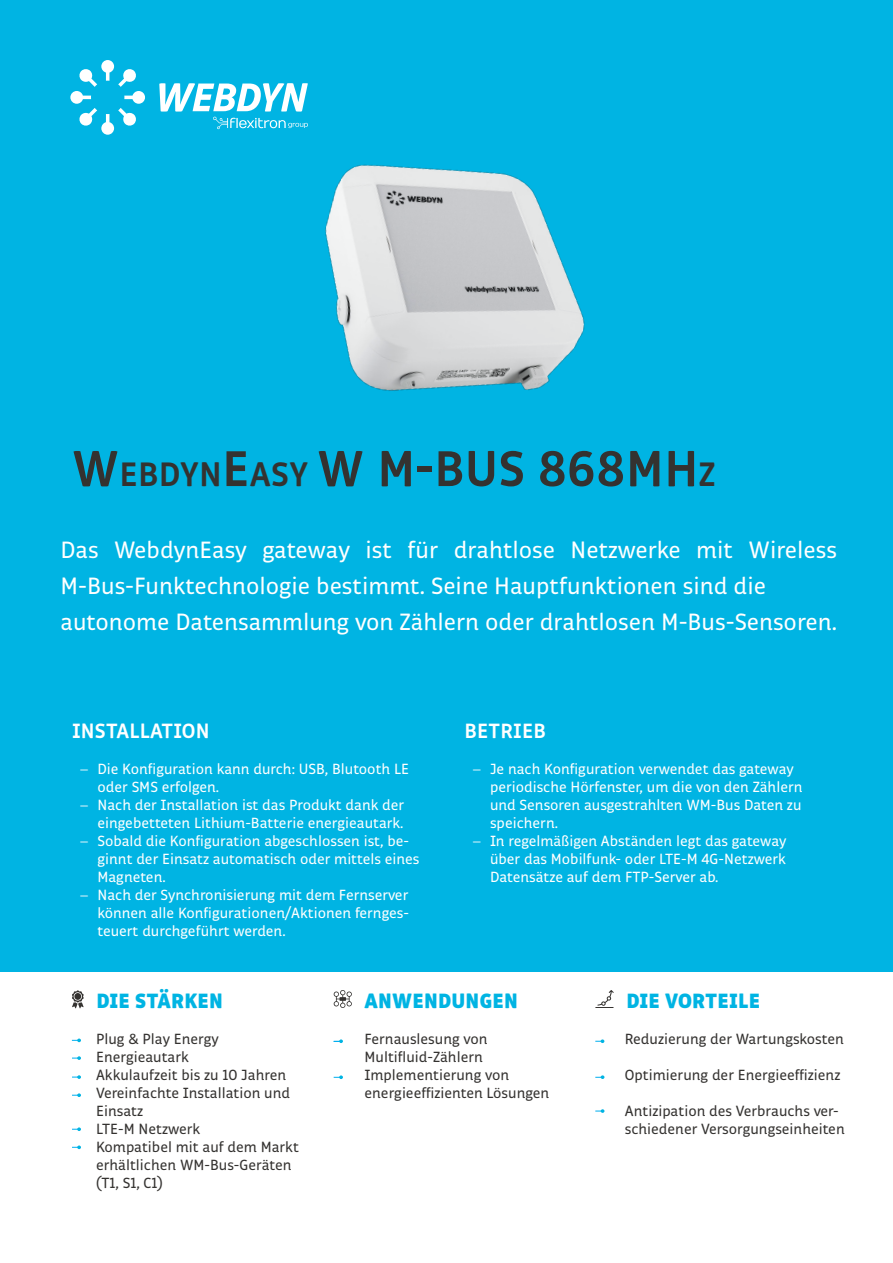
<style>
.page{position:relative;width:893px;height:1263px;background:#fff}
.page>*{position:absolute;margin:0;border:0;box-sizing:border-box;transform-origin:0 0}
.t1{font:700 51px "Respublika FY";letter-spacing:.005em;color:#343230}
.t2{font:24px/36px "Respublika FY";color:#fff}
.t3{font:900 21px "Respublika FY";letter-spacing:.01em;color:#00b4e3}
.t4{font:700 21px "Respublika FY";letter-spacing:.01em;color:#fff}
.t5{font:15px/18px "Respublika FY";color:#fff}
.Liste_1_-_Gris{font:15px/18px "Respublika FY";color:#343230}
.s1{font-size:34.5px}
.s2{font-family:"Adobe Caslon Pro"}
</style>
<div class="page">
<svg style="left:595px;top:990px;width:19px;height:18px"></svg>
<svg style="left:334px;top:990px;width:18px;height:18px"></svg>
<svg style="left:72px;top:990px;width:12px;height:18px"></svg>
<div style="left:74px;top:993px;width:7px;height:7px;background:#343230;border-radius:50%"></div>
<div style="left:0;top:0;width:893px;height:972px;background:#00b4e3"></div>
<svg style="left:595px;top:1039px;width:9px;height:4px"></svg>
<svg style="left:595px;top:1109px;width:9px;height:4px"></svg>
<svg style="left:595px;top:1075px;width:9px;height:4px"></svg>
<svg style="left:334px;top:1039px;width:9px;height:4px"></svg>
<svg style="left:334px;top:1075px;width:9px;height:4px"></svg>
<svg style="left:72px;top:1038px;width:9px;height:4px"></svg>
<svg style="left:72px;top:1075px;width:9px;height:4px"></svg>
<svg style="left:72px;top:1093px;width:9px;height:4px"></svg>
<svg style="left:72px;top:1056px;width:9px;height:4px"></svg>
<svg style="left:72px;top:1127px;width:9px;height:4px"></svg>
<svg style="left:72px;top:1145px;width:9px;height:4px"></svg>
<img style="left:325px;top:164px;width:260px;height:227px">
<svg style="left:70px;top:60px;width:75px;height:75px"></svg>
<svg style="left:159px;top:83px;width:149px;height:46px"></svg>
<p class="t1" style="left:72px;top:437px;width:645px">W<span class="s1">EBDYN</span>E<span class="s1">ASY</span> W M-BUS 868MH<span class="s1">Z</span></p>
<p class="t2" style="left:61px;top:533px;width:778px">Das WebdynEasy gateway ist für drahtlose Netzwerke mit Wireless<br>M-Bus-Funktechnologie bestimmt. Seine Hauptfunktionen sind die</p>
<p class="t2" style="left:61px;top:605px;width:778px">autonome Datensammlung von Zählern oder drahtlosen M-Bus-Sensoren.</p>
<p class="t4" style="left:72px;top:718px;width:139px">INSTALLATION</p>
<p class="t5" style="left:98px;top:761px;width:313px;text-indent:-17px"><span class="s2">–</span> Die Konfiguration kann durch: USB, Blutooth LE oder SMS erfolgen.</p>
<p class="t5" style="left:81px;top:797px;width:325px;text-align:right"><span class="s2">–</span> Nach der Installation ist das Produkt dank der eingebetteten Lithium-Batterie energieautark.</p>
<p class="t5" style="left:98px;top:833px;width:323px;text-indent:-17px"><span class="s2">–</span> Sobald die Konfiguration abgeschlossen ist, be&shy;ginnt der Einsatz automatisch oder mittels eines<br>Magneten.</p>
<p class="t5" style="left:98px;top:887px;width:313px;text-align:justify;text-indent:-17px"><span class="s2">–</span> Nach der Synchronisierung mit dem Fernserver können alle Konfigurationen/Aktionen fernges&shy;teuert durchgeführt werden.</p>
<p class="t4" style="left:464px;top:718px;width:83px">BETRIEB</p>
<p class="t5" style="left:490px;top:761px;width:314px;text-indent:-17px"><span class="s2">–</span> Je nach Konfiguration verwendet das gateway periodische Hörfenster, um die von den Zählern und Sensoren ausgestrahlten WM-Bus Daten zu speichern.</p>
<p class="t5" style="left:490px;top:833px;width:298px;text-align:justify;text-indent:-17px"><span class="s2">–</span> In regelmäßigen Abständen legt das gateway über das Mobilfunk- oder LTE-M 4G-Netzwerk Datensätze auf dem FTP-Server ab.</p>
<p class="t3" style="left:96px;top:987px;width:128px">DIE STÄRKEN</p>
<p class="Liste_1_-_Gris" style="left:96px;top:1031px;width:124px">Plug &amp; Play Energy</p>
<p class="Liste_1_-_Gris" style="left:96px;top:1049px;width:94px">Energieautark</p>
<p class="Liste_1_-_Gris" style="left:96px;top:1067px;width:196px">Akkulaufzeit bis zu 10 Jahren<br>Vereinfachte Installation und<br>Einsatz</p>
<p class="Liste_1_-_Gris" style="left:96px;top:1121px;width:204px">LTE-M Netzwerk<br>Kompatibel mit auf dem Markt erhältlichen WM-Bus-Geräten (T1, S1, C1)</p>
<p class="t3" style="left:365px;top:987px;width:155px">ANWENDUNGEN</p>
<p class="Liste_1_-_Gris" style="left:364px;top:1031px;width:124px">Fernauslesung von</p>
<p class="Liste_1_-_Gris" style="left:364px;top:1049px;width:120px">Multifluid-Zählern</p>
<p class="Liste_1_-_Gris" style="left:364px;top:1067px;width:146px">Implementierung von</p>
<p class="Liste_1_-_Gris" style="left:364px;top:1085px;width:186px">energieeffizienten Lösungen</p>
<p class="t3" style="left:626px;top:987px;width:135px">DIE VORTEILE</p>
<p class="Liste_1_-_Gris" style="left:625px;top:1031px;width:220px">Reduzierung der Wartungskosten</p>
<p class="Liste_1_-_Gris" style="left:625px;top:1067px;width:217px">Optimierung der Energieeffizienz</p>
<p class="Liste_1_-_Gris" style="left:625px;top:1103px;width:221px">Antizipation des Verbrauchs ver&shy;schiedener Versorgungseinheiten</p>
</div>
